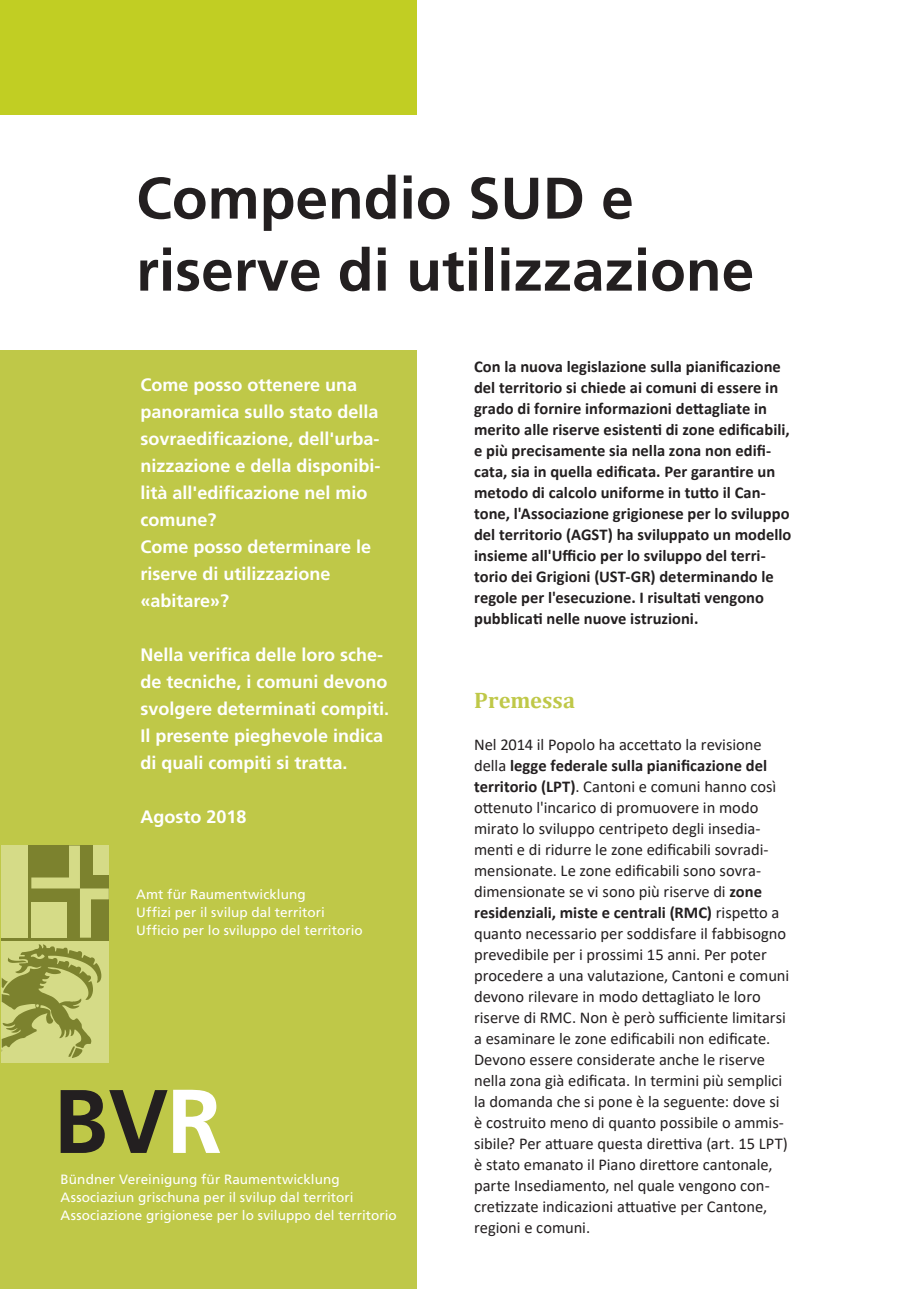
<style>
.page{position:relative;width:919px;height:1289px;background:#fff}
.page>*{position:absolute;margin:0;border:0;box-sizing:border-box;transform-origin:0 0}
.t1{font:700 58.5px/72px "Frutiger";color:#231f20}
.Titel_2{font:700 22.5px "Cambria";letter-spacing:.005em;color:#bfc848}
.t2{font:700 18px/27px "Frutiger";color:#fff}
.Fliesstext{font:16.5px/21px "Calibri";color:#231f20}
.Fliesstext-2{font:700 16.5px/21px "Calibri";color:#231f20}
.t3{font:13.5px/18px "Frutiger";letter-spacing:.005em;color:#fff}
.s1{font-weight:700}
</style>
<div class="page">
<div style="left:0;top:350px;width:417px;height:938px;background:#bfc848"></div>
<div style="left:0;top:0;width:417px;height:115px;background:#c1ce23"></div>
<svg style="left:2px;top:845px;width:107px;height:96px"></svg>
<div style="left:2px;top:845px;width:26px;height:92px;background:#d5db87"></div>
<svg style="left:31px;top:845px;width:78px;height:92px;background:#a5ab57"></svg>
<div style="left:2px;top:941px;width:107px;height:121px;background:#d5db87"></div>
<svg style="left:2px;top:944px;width:99px;height:114px"></svg>
<svg style="left:61px;top:1090px;width:106px;height:62px"></svg>
<svg style="left:173px;top:1089px;width:47px;height:63px"></svg>
<h1 class="t1" style="left:136px;top:162px;width:619px">Compendio SUD e riserve di utilizzazione</h1>
<p class="t2" style="left:140px;top:371px;width:242px">Come posso ottenere una panoramica sullo stato della sovraedificazione, dell'urba&shy;nizzazione e della disponibi&shy;lità all'edificazione nel mio comune?<br>Come posso determinare le riserve di utilizzazione «abitare»?</p>
<p class="t2" style="left:140px;top:641px;width:250px">Nella verifica delle loro sche&shy;de tecniche, i comuni devono svolgere determinati compiti.<br>Il presente pieghevole indica di quali compiti si tratta.</p>
<p class="t2" style="left:140px;top:803px;width:108px">Agosto 2018</p>
<p class="t3" style="left:136px;top:885px;width:228px">Amt für Raumentwicklung<br>Uffizi per il svilup dal territori<br>Ufficio per lo sviluppo del territorio</p>
<p class="t3" style="left:61px;top:1170px;width:337px">Bündner Vereinigung für Raumentwicklung<br>Associaziun grischuna per il svilup dal territori<br>Associazione grigionese per lo sviluppo del territorio</p>
<p class="Fliesstext-2" style="left:474px;top:355px;width:319px">Con la nuova legislazione sulla pianificazione del territorio si chiede ai comuni di essere in grado di fornire informazioni dettagliate in merito alle riserve esistenti di zone edificabili, e più precisamente sia nella zona non edifi&shy;cata, sia in quella edificata. Per garantire un metodo di calcolo uniforme in tutto il Can&shy;tone, l'Associazione grigionese per lo sviluppo del territorio (AGST) ha sviluppato un modello insieme all'Ufficio per lo sviluppo del terri&shy;torio dei Grigioni (UST-GR) determinando le regole per l'esecuzione. I risultati vengono pubblicati nelle nuove istruzioni.</p>
<p class="Titel_2" style="left:474px;top:684px;width:103px">Premessa</p>
<p class="Fliesstext" style="left:474px;top:733px;width:317px">Nel 2014 il Popolo ha accettato la revisione della <span class="s1">legge federale sulla pianificazione del territorio (LPT)</span>. Cantoni e comuni hanno così ottenuto l'incarico di promuovere in modo mirato lo sviluppo centripeto degli insedia&shy;menti e di ridurre le zone edificabili sovradi&shy;mensionate. Le zone edificabili sono sovra&shy;dimensionate se vi sono più riserve di <span class="s1">zone residenziali, miste e centrali (RMC)</span> rispetto a quanto necessario per soddisfare il fabbisogno prevedibile per i prossimi 15 anni. Per poter procedere a una valutazione, Cantoni e comuni devono rilevare in modo dettagliato le loro riserve di RMC. Non è però sufficiente limitarsi a esaminare le zone edificabili non edificate.<br>Devono essere considerate anche le riserve nella zona già edificata. In termini più semplici la domanda che si pone è la seguente: dove si è costruito meno di quanto possibile o ammis&shy;sibile? Per attuare questa direttiva (art. 15 LPT) è stato emanato il Piano direttore cantonale, parte Insediamento, nel quale vengono con&shy;cretizzate indicazioni attuative per Cantone, regioni e comuni.</p>
</div>
